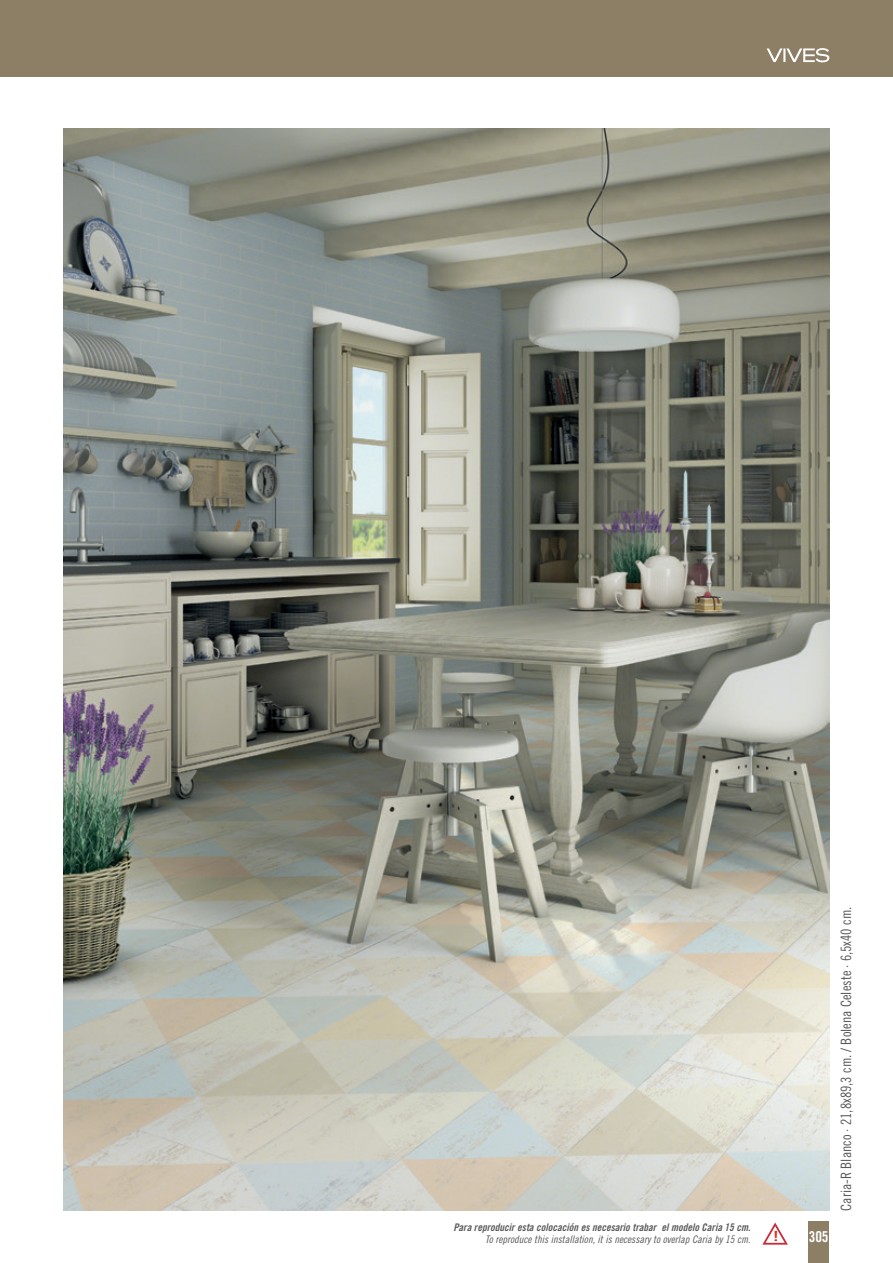
<style>
.page{position:relative;width:893px;height:1263px;background:#fff}
.page>*{position:absolute;margin:0;border:0;box-sizing:border-box;transform-origin:0 0}
.t1{font:15px "Trade Gothic Bold Cond Twenty";color:#fff}
.t2{font:14.25px "Trade Gothic Cond Eighteen";color:#57585a}
.t3{font:10.5px "Trade Gothic Bold Cond Twenty Obl";color:#57585a}
.t4{font:10.5px "Trade Gothic Cond Eighteen Obl";color:#57585a}
</style>
<div class="page">
<svg style="left:763px;top:1222px;width:25px;height:22px"></svg>
<div style="left:0;top:0;width:893px;height:77px;background:#8c7f66"></div>
<img style="left:64px;top:128px;width:765px;height:1083px">
<div style="left:808px;top:1221px;width:21px;height:42px;background:#8c7f66"></div>
<svg style="left:767px;top:48px;width:62px;height:15px"></svg>
<p class="t3" style="left:453px;top:1220px;width:299px">Para reproducir esta colocación es necesario trabar el modelo Caria 15 cm.</p>
<p class="t4" style="left:485px;top:1232px;width:267px">To reproduce this installation, it is necessary to overlap Caria by 15 cm.</p>
<h1 class="t1" style="left:809px;top:1227px;width:21px">305</h1>
<h2 class="t2" style="left:838px;top:1211px;width:305px;rotate:-90deg">Caria-R Blanco · 21,8x89,3 cm. / Bolena Celeste · 6,5x40 cm.</h2>
</div>
